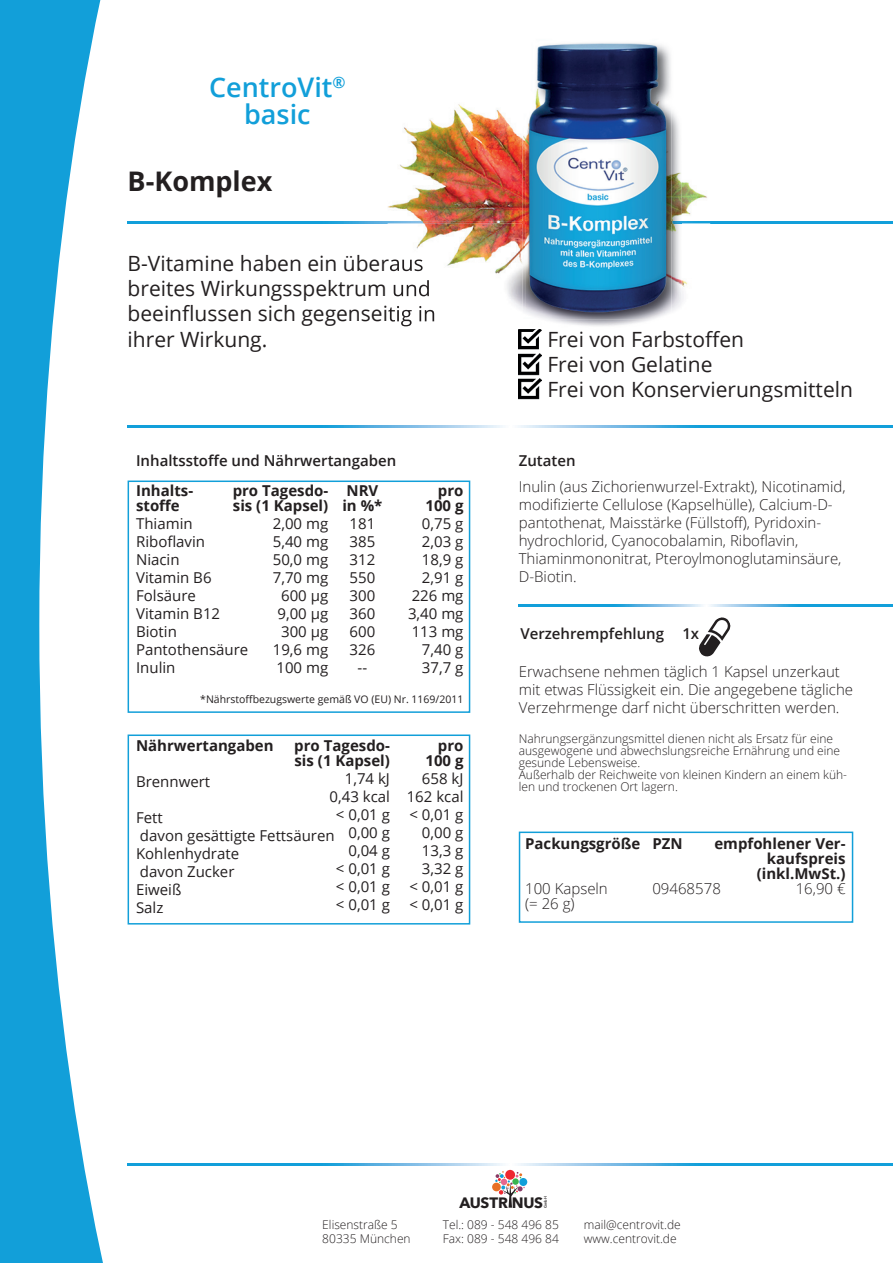
<style>
.page{position:relative;width:893px;height:1263px;background:#fff}
.page>*{position:absolute;margin:0;border:0;box-sizing:border-box;transform-origin:0 0}
.t1{font:600 27px/27px "Open Sans";color:#129fd9;text-align:center}
.t2{font:700 27px "Open Sans";color:#231f20}
.t3{font:21px/25.2px "Open Sans";color:#231f20}
.t4{font:300 15px/18px "Open Sans";color:#231f20}
.t5{font:15px/18px "Open Sans";color:#231f20;text-align:right}
.t6{font:700 15px/15px "Open Sans";color:#231f20}
.t7{font:600 15px "Open Sans";color:#231f20}
.t8{font:700 15px "Avenir Next";letter-spacing:-.015em;color:#231f20}
.t9{font:300 12px/12px "Open Sans";color:#231f20}
.t10{font:10.5px "Open Sans";color:#231f20}
.t11{font:600 3.75px "Avenir Next";color:#231f20}
</style>
<div class="page">
<div style="left:0;top:0;width:642px;height:1263px;background:#129fd9"></div>
<div style="left:39px;top:0;width:854px;height:1263px;background:#fff"></div>
<svg style="left:128px;top:1163px;width:765px;height:2px"></svg>
<svg style="left:495px;top:1171px;width:30px;height:37px"></svg>
<div style="left:492px;top:1183px;width:9px;height:8px;background:#e97026;border-radius:50%"></div>
<div style="left:519px;top:1178px;width:8px;height:8px;background:#119fd9;border-radius:50%"></div>
<div style="left:505px;top:1170px;width:10px;height:10px;background:#ee2830;border-radius:50%"></div>
<div style="left:128px;top:480px;width:342px;height:233px;border:2px solid #129fd9"></div>
<svg style="left:698px;top:617px;width:33px;height:40px"></svg>
<svg style="left:128px;top:425px;width:765px;height:2px"></svg>
<svg style="left:519px;top:604px;width:374px;height:2px"></svg>
<img style="left:519px;top:329px;width:22px;height:21px">
<img style="left:519px;top:353px;width:22px;height:22px">
<img style="left:519px;top:377px;width:22px;height:23px">
<div style="left:128px;top:734px;width:342px;height:190px;border:2px solid #129fd9"></div>
<div style="left:519px;top:831px;width:334px;height:92px;border:2px solid #129fd9"></div>
<img style="left:388px;top:36px;width:322px;height:293px">
<img style="left:388px;top:255px;width:35px;height:16px">
<img style="left:388px;top:280px;width:43px;height:21px">
<img style="left:388px;top:305px;width:48px;height:21px">
<img style="left:525px;top:40px;width:157px;height:288px">
<svg style="left:525px;top:327px;width:16px;height:1px"></svg>
<img style="left:523px;top:35px;width:148px;height:284px">
<svg style="left:128px;top:221px;width:765px;height:2px"></svg>
<img style="left:525px;top:40px;width:146px;height:279px">
<img style="left:525px;top:221px;width:146px;height:2px">
<h1 class="t1" style="left:209px;top:73px;width:138px">CentroVit<sup>® </sup>basic</h1>
<h1 class="t2" style="left:128px;top:162px;width:146px">B-Komplex</h1>
<h2 class="t3" style="left:128px;top:250px;width:310px">B-Vitamine haben ein überaus breites Wirkungsspektrum und beeinflussen sich gegenseitig in ihrer Wirkung.</h2>
<p class="t7" style="left:136px;top:451px;width:262px">Inhaltsstoffe und Nährwertangaben</p>
<p class="t6" style="left:136px;top:483px;width:59px">Inhalts&shy;stoffe</p>
<p class="t5" style="left:136px;top:514px;width:114px;text-align:left">Thiamin<br>Riboflavin<br>Niacin<br>Vitamin B6<br>Folsäure<br>Vitamin B12<br>Biotin<br>Pantothensäure<br>Inulin</p>
<p class="t6" style="left:233px;top:483px;width:97px">pro Tagesdo&shy;sis (1 Kapsel)</p>
<p class="t5" style="left:273px;top:514px;width:57px;text-align:center">2,00 mg<br>5,40 mg<br>50,0 mg<br>7,70 mg<br>600 μg<br>9,00 μg<br>300 μg<br>19,6 mg<br>100 mg</p>
<p class="t6" style="left:342px;top:483px;width:42px">NRV in %*</p>
<p class="t5" style="left:349px;top:514px;width:27px;text-align:center">181<br>385<br>312<br>550<br>300<br>360<br>600<br>326 --</p>
<p class="t6" style="left:425px;top:483px;width:40px;text-align:right">pro<br>100 g</p>
<p class="t5" style="left:408px;top:514px;width:57px">0,75 g<br>2,03 g<br>18,9 g<br>2,91 g<br>226 mg<br>3,40 mg<br>113 mg<br>7,40 g<br>37,7 g</p>
<p class="t10" style="left:200px;top:692px;width:265px">*Nährstoffbezugswerte gemäß VO (EU) Nr. 1169/2011</p>
<p class="t6" style="left:136px;top:738px;width:139px">Nährwertangaben</p>
<p class="t5" style="left:136px;top:772px;width:76px">Brennwert</p>
<p class="t5" style="left:136px;top:808px;width:200px;text-align:left">Fett<br>davon gesättigte Fettsäuren<br>Kohlenhydrate<br>davon Zucker<br>Eiweiß<br>Salz</p>
<p class="t6" style="left:294px;top:738px;width:97px">pro Tagesdo&shy;sis (1 Kapsel)</p>
<p class="t5" style="left:329px;top:769px;width:62px">1,74 kJ<br>0,43 kcal &lt; 0,01 g<br>0,00 g<br>0,04 g<br>&lt; 0,01 g &lt; 0,01 g &lt; 0,01 g</p>
<p class="t6" style="left:425px;top:738px;width:40px;text-align:right">pro<br>100 g</p>
<p class="t5" style="left:407px;top:769px;width:58px">658 kJ<br>162 kcal &lt; 0,01 g<br>0,00 g<br>13,3 g<br>3,32 g<br>&lt; 0,01 g &lt; 0,01 g</p>
<h2 class="t3" style="left:547px;top:326px;width:307px">Frei von Farbstoffen<br>Frei von Gelatine<br>Frei von Konservierungsmitteln</h2>
<p class="t7" style="left:519px;top:451px;width:58px">Zutaten</p>
<p class="t4" style="left:519px;top:477px;width:328px">Inulin (aus Zichorienwurzel-Extrakt), Nicotinamid, modifizierte Cellulose (Kapselhülle), Calcium-D&shy;pantothenat, Maisstärke (Füllstoff), Pyridoxin&shy;hydrochlorid, Cyanocobalamin, Riboflavin, Thiaminmononitrat, Pteroylmonoglutaminsäure, D-Biotin.</p>
<p class="t7" style="left:520px;top:623px;width:180px">Verzehrempfehlung 1x</p>
<p class="t4" style="left:519px;top:662px;width:336px">Erwachsene nehmen täglich 1 Kapsel unzerkaut mit etwas Flüssigkeit ein. Die angegebene tägliche<br>Verzehrmenge darf nicht überschritten werden.</p>
<p class="t9" style="left:519px;top:732px;width:330px">Nahrungsergänzungsmittel dienen nicht als Ersatz für eine ausgewogene und abwechslungsreiche Ernährung und eine gesunde Lebensweise.<br>Außerhalb der Reichweite von kleinen Kindern an einem küh&shy;len und trockenen Ort lagern.</p>
<p class="t6" style="left:525px;top:836px;width:117px">Packungsgröße</p>
<p class="t4" style="left:525px;top:881px;width:84px;line-height:15px">100 Kapseln (= 26 g)</p>
<p class="t6" style="left:714px;top:836px;width:133px;text-align:right">empfohlener Ver&shy;kaufspreis (inkl.MwSt.)</p>
<p class="t4" style="left:796px;top:879px;width:51px">16,90 €</p>
<p class="t6" style="left:652px;top:836px;width:32px">PZN</p>
<p class="t4" style="left:652px;top:879px;width:70px">09468578</p>
<p class="t8" style="left:459px;top:1189px;width:85px">AUSTR NUS</p>
<p class="t11" style="left:542px;top:1208px;width:13px;rotate:-90deg">GmbH</p>
<p class="t9" style="left:322px;top:1218px;width:77px">Elisenstraße 5</p>
<p class="t9" style="left:443px;top:1218px;width:118px">Tel.: 089 - 548 496 85</p>
<p class="t9" style="left:584px;top:1218px;width:98px">mail@centrovit.de</p>
<p class="t9" style="left:322px;top:1232px;width:90px">80335 München</p>
<p class="t9" style="left:443px;top:1232px;width:118px">Fax: 089 - 548 496 84</p>
<p class="t9" style="left:584px;top:1232px;width:94px">www.centrovit.de</p>
</div>
